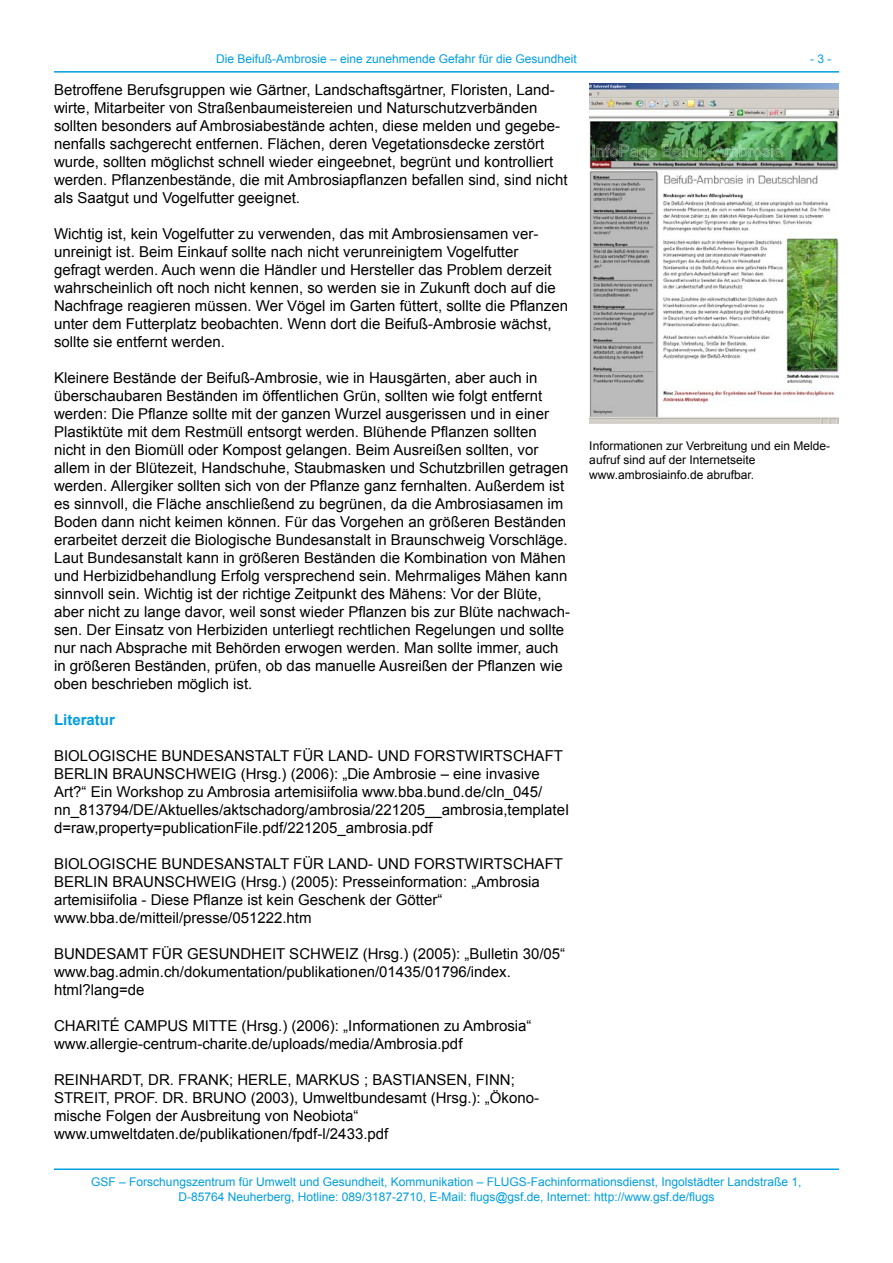
<style>
.page{position:relative;width:893px;height:1263px;background:#fff}
.page>*{position:absolute;margin:0;border:0;box-sizing:border-box;transform-origin:0 0}
.t1{font:15px/18px "Arial";color:#000}
.t2{font:700 15px "Arial";color:#009ee0}
.t3{font:12px/14.4px "Arial";color:#009ee0;text-align:center}
.t4{font:12px/14.4px "Arial";color:#000}
</style>
<div class="page">
<hr style="left:54px;top:1168px;width:785px;height:2px;background:#009ee0">
<img style="left:589px;top:83px;width:250px;height:340px">
<hr style="left:54px;top:71px;width:785px;height:2px;background:#009ee0">
<p class="t3" style="left:216px;top:51px;width:362px">Die Beifuß-Ambrosie – eine zunehmende Gefahr für die Gesundheit</p>
<p class="t3" style="left:810px;top:51px;width:23px">- 3 -</p>
<p class="t1" style="left:54px;top:81px;width:515px">Betroffene Berufsgruppen wie Gärtner, Landschaftsgärtner, Floristen, Land&shy;wirte, Mitarbeiter von Straßenbaumeistereien und Naturschutzverbänden sollten besonders auf Ambrosiabestände achten, diese melden und gegebe&shy;nenfalls sachgerecht entfernen. Flächen, deren Vegetationsdecke zerstört wurde, sollten möglichst schnell wieder eingeebnet, begrünt und kontrolliert werden. Pflanzenbestände, die mit Ambrosiapflanzen befallen sind, sind nicht als Saatgut und Vogelfutter geeignet.</p>
<p class="t1" style="left:54px;top:225px;width:516px">Wichtig ist, kein Vogelfutter zu verwenden, das mit Ambrosiensamen ver&shy;unreinigt ist. Beim Einkauf sollte nach nicht verunreinigtem Vogelfutter gefragt werden. Auch wenn die Händler und Hersteller das Problem derzeit wahrscheinlich oft noch nicht kennen, so werden sie in Zukunft doch auf die Nachfrage reagieren müssen. Wer Vögel im Garten füttert, sollte die Pflanzen unter dem Futterplatz beobachten. Wenn dort die Beifuß-Ambrosie wächst, sollte sie entfernt werden.</p>
<p class="t1" style="left:54px;top:369px;width:518px">Kleinere Bestände der Beifuß-Ambrosie, wie in Hausgärten, aber auch in überschaubaren Beständen im öffentlichen Grün, sollten wie folgt entfernt werden: Die Pflanze sollte mit der ganzen Wurzel ausgerissen und in einer Plastiktüte mit dem Restmüll entsorgt werden. Blühende Pflanzen sollten nicht in den Biomüll oder Kompost gelangen. Beim Ausreißen sollten, vor allem in der Blütezeit, Handschuhe, Staubmasken und Schutzbrillen getragen werden. Allergiker sollten sich von der Pflanze ganz fernhalten. Außerdem ist es sinnvoll, die Fläche anschließend zu begrünen, da die Ambrosiasamen im Boden dann nicht keimen können. Für das Vorgehen an größeren Beständen erarbeitet derzeit die Biologische Bundesanstalt in Braunschweig Vorschläge.<br>Laut Bundesanstalt kann in größeren Beständen die Kombination von Mähen und Herbizidbehandlung Erfolg versprechend sein. Mehrmaliges Mähen kann sinnvoll sein. Wichtig ist der richtige Zeitpunkt des Mähens: Vor der Blüte, aber nicht zu lange davor, weil sonst wieder Pflanzen bis zur Blüte nachwach&shy;sen. Der Einsatz von Herbiziden unterliegt rechtlichen Regelungen und sollte nur nach Absprache mit Behörden erwogen werden. Man sollte immer, auch in größeren Beständen, prüfen, ob das manuelle Ausreißen der Pflanzen wie oben beschrieben möglich ist.</p>
<p class="t2" style="left:54px;top:710px;width:62px">Literatur</p>
<p class="t1" style="left:54px;top:747px;width:517px">BIOLOGISCHE BUNDESANSTALT FÜR LAND- UND FORSTWIRTSCHAFT BERLIN BRAUNSCHWEIG (Hrsg.) (2006): „Die Ambrosie – eine invasive Art?“ Ein Workshop zu Ambrosia artemisiifolia www.bba.bund.de/cln_045/ nn_813794/DE/Aktuelles/aktschadorg/ambrosia/221205__ambrosia,templateI d=raw,property=publicationFile.pdf/221205_ambrosia.pdf</p>
<p class="t1" style="left:54px;top:855px;width:510px">BIOLOGISCHE BUNDESANSTALT FÜR LAND- UND FORSTWIRTSCHAFT BERLIN BRAUNSCHWEIG (Hrsg.) (2005): Presseinformation: „Ambrosia artemisiifolia - Diese Pflanze ist kein Geschenk der Götter“ www.bba.de/mitteil/presse/051222.htm</p>
<p class="t1" style="left:54px;top:945px;width:513px">BUNDESAMT FÜR GESUNDHEIT SCHWEIZ (Hrsg.) (2005): „Bulletin 30/05“ www.bag.admin.ch/dokumentation/publikationen/01435/01796/index. html?lang=de</p>
<p class="t1" style="left:54px;top:1017px;width:479px">CHARITÉ CAMPUS MITTE (Hrsg.) (2006): „Informationen zu Ambrosia“ www.allergie-centrum-charite.de/uploads/media/Ambrosia.pdf</p>
<p class="t1" style="left:54px;top:1071px;width:487px">REINHARDT, DR. FRANK; HERLE, MARKUS ; BASTIANSEN, FINN; STREIT, PROF. DR. BRUNO (2003), Umweltbundesamt (Hrsg.): „Ökono&shy;mische Folgen der Ausbreitung von Neobiota“ www.umweltdaten.de/publikationen/fpdf-l/2433.pdf</p>
<p class="t3" style="left:91px;top:1175px;width:712px">GSF – Forschungszentrum für Umwelt und Gesundheit, Kommunikation – FLUGS-Fachinformationsdienst, Ingolstädter Landstraße 1,<br>D-85764 Neuherberg, Hotline: 089/3187-2710, E-Mail: flugs@gsf.de, Internet: http://www.gsf.de/flugs</p>
<p class="t4" style="left:589px;top:438px;width:242px">Informationen zur Verbreitung und ein Melde&shy;aufruf sind auf der Internetseite www.ambrosiainfo.de abrufbar.</p>
</div>
